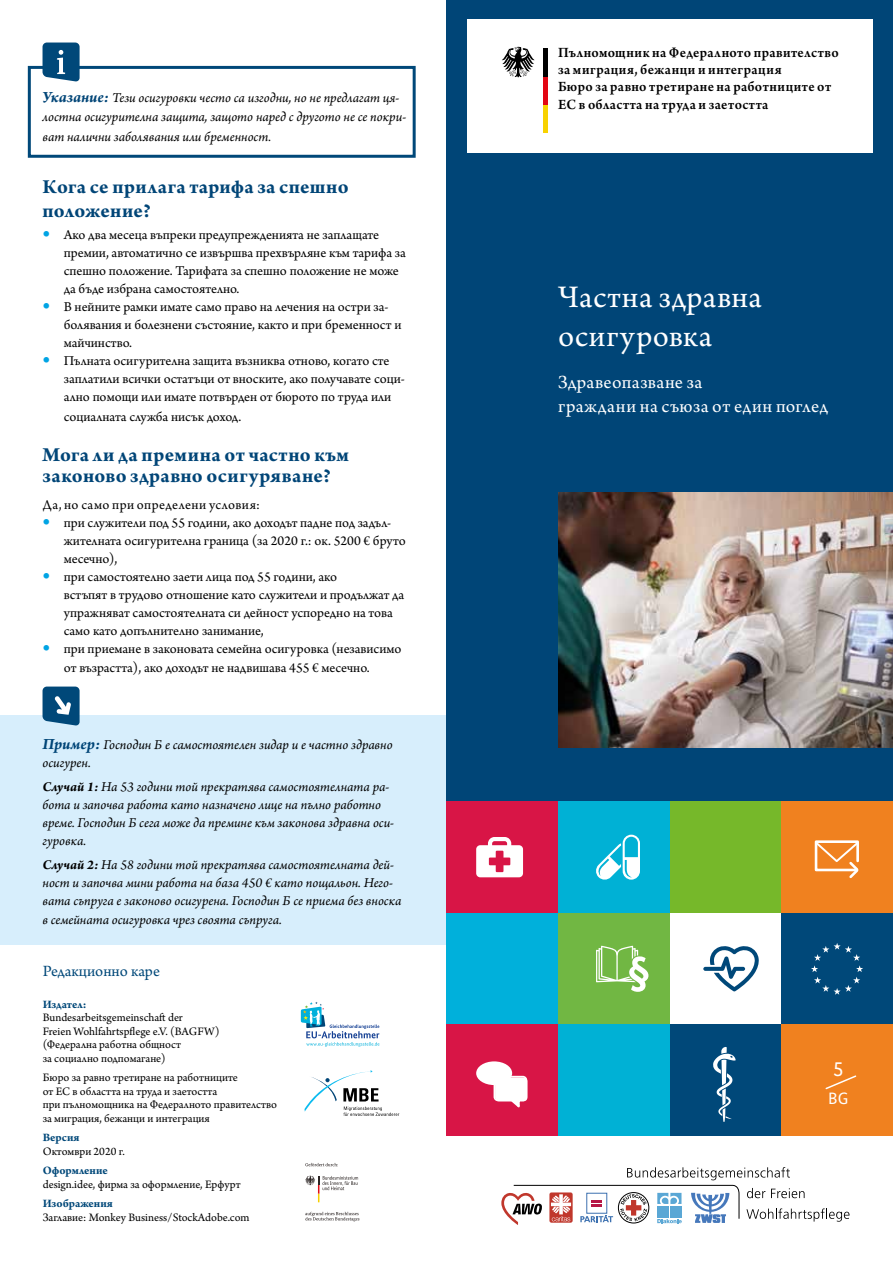
<style>
.page{position:relative;width:893px;height:1263px;background:#fff}
.page>*{position:absolute;margin:0;border:0;box-sizing:border-box;transform-origin:0 0}
.t1{font:33px/39px "Arno Pro";letter-spacing:.015em;color:#fff}
.t2{font:700 21px/24px "Arno Pro";letter-spacing:.015em;color:#004577}
.t3{font:21px "Bundes Sans";color:#fff}
.t4{font:19.5px/24px "Arno Pro";letter-spacing:.02em;color:#fff}
.t5{font:16.5px "Arno Pro";color:#004879}
.t6{font:16.5px "Bundes Sans";color:#fff}
.t7{font:600 15px/17.2px "Arno Pro";letter-spacing:.03em;color:#000;scale:.96 1}
.t8{font:14.25px/18px "Arno Pro";color:#000}
.t9{font:italic 14.25px/18px "Arno Pro";letter-spacing:-.005em;color:#000}
.t10{font:12px/13.5px "Arno Pro";color:#000}
.t11{font:700 12px "Arno Pro";color:#004879}
.s1{font-weight:700;font-size:16.5px;color:#004577}
.s2{font-weight:700}
</style>
<div class="page">
<div style="left:0;top:715px;width:459px;height:229px;background:#d7eefc"></div>
<svg style="left:43px;top:686px;width:37px;height:40px"></svg>
<div style="left:28px;top:66px;width:388px;height:92px;border:3px solid #004879"></div>
<svg style="left:43px;top:43px;width:37px;height:39px"></svg>
<svg style="left:301px;top:1002px;width:78px;height:45px"></svg>
<svg style="left:304px;top:1070px;width:95px;height:46px"></svg>
<svg style="left:305px;top:1163px;width:33px;height:3px"></svg>
<svg style="left:305px;top:1212px;width:54px;height:9px"></svg>
<svg style="left:305px;top:1176px;width:53px;height:26px"></svg>
<div style="left:446px;top:0;width:447px;height:1116px;background:#004577"></div>
<div style="left:467px;top:20px;width:406px;height:133px;background:#fff"></div>
<div style="left:446px;top:801px;width:112px;height:112px;background:#d81546"></div>
<div style="left:558px;top:801px;width:112px;height:112px;background:#00b1d5"></div>
<div style="left:670px;top:801px;width:111px;height:112px;background:#76b82a"></div>
<div style="left:781px;top:801px;width:112px;height:112px;background:#f0811f"></div>
<div style="left:446px;top:913px;width:112px;height:111px;background:#00b0db"></div>
<div style="left:558px;top:913px;width:112px;height:111px;background:#71b743"></div>
<div style="left:670px;top:913px;width:111px;height:111px;background:#fff"></div>
<div style="left:446px;top:1024px;width:112px;height:112px;background:#d81546"></div>
<div style="left:558px;top:1024px;width:112px;height:112px;background:#00b1d5"></div>
<div style="left:670px;top:1024px;width:111px;height:112px;background:#004879"></div>
<div style="left:781px;top:1024px;width:112px;height:112px;background:#f0811f"></div>
<svg style="left:596px;top:946px;width:52px;height:46px"></svg>
<svg style="left:476px;top:837px;width:47px;height:40px"></svg>
<svg style="left:811px;top:943px;width:52px;height:52px"></svg>
<svg style="left:713px;top:1047px;width:23px;height:75px"></svg>
<svg style="left:703px;top:946px;width:56px;height:45px"></svg>
<div style="left:476px;top:1061px;width:36px;height:24px;background:#fff;border-radius:50%"></div>
<svg style="left:494px;top:1076px;width:34px;height:32px"></svg>
<svg style="left:814px;top:840px;width:45px;height:39px"></svg>
<svg style="left:596px;top:835px;width:44px;height:45px"></svg>
<svg style="left:825px;top:1075px;width:32px;height:15px"></svg>
<div style="left:543px;top:104px;width:5px;height:29px;background:#f8d200"></div>
<div style="left:543px;top:76px;width:5px;height:28px;background:#e30613"></div>
<div style="left:543px;top:48px;width:5px;height:28px;background:#000"></div>
<svg style="left:502px;top:47px;width:33px;height:30px"></svg>
<svg style="left:501px;top:1167px;width:348px;height:58px"></svg>
<img style="left:558px;top:492px;width:335px;height:255px">
<p class="t9" style="left:43px;top:88px;width:365px;line-height:19.5px"><span class="s1">Указание:</span> Тези осигуровки често са изгодни, но не предлагат ця&shy;лостна осигурителна защита, защото наред с другото не се покри&shy;ват налични заболявания или бременност.</p>
<h2 class="t2" style="left:43px;top:176px;width:308px">Кога се прилага тарифа за спешно положение?</h2>
<p class="t8" style="left:64px;top:226px;width:344px">Ако два месеца въпреки предупрежденията не заплащате премии, автоматично се извършва прехвърляне към тарифа за спешно положение. Тарифата за спешно положение не може да бъде избрана самостоятелно.<br>В нейните рамки имате само право на лечения на остри за&shy;болявания и болезнени състояние, както и при бременност и майчинство.<br>Пълната осигурителна защита възниква отново, когато сте заплатили всички остатъци от вноските, ако получавате соци&shy;ално помощи или имате потвърден от бюрото по труда или</p>
<p class="t8" style="left:64px;top:408px;width:179px">социалната служба нисък доход.</p>
<h2 class="t2" style="left:43px;top:445px;width:308px;line-height:21px">Мога ли да премина от частно към законово здравно осигуряване?</h2>
<p class="t8" style="left:64px;top:496px;width:344px;text-indent:-21px">Да, но само при определени условия:<br>при служители под 55 години, ако доходът падне под задъл&shy;жителната осигурителна граница (за 2020 г.: ок. 5200 € бруто месечно),<br>при самостоятелно заети лица под 55 години, ако<br>встъпят в трудово отношение като служители и продължат да упражняват самостоятелната си дейност успоредно на това само като допълнително занимание,<br>при приемане в законовата семейна осигуровка (независимо</p>
<p class="t8" style="left:64px;top:659px;width:307px">от възрастта), ако доходът не надвишава 455 € месечно.</p>
<p class="t9" style="left:43px;top:736px;width:352px"><span class="s1">Пример:</span> Господин Б е самостоятелен зидар и е частно здравно осигурен.</p>
<p class="t9" style="left:43px;top:778px;width:353px"><span class="s2">Случай 1:</span> На 53 години той прекратява самостоятелната ра&shy;бота и започва работа като назначено лице на пълно работно време. Господин Б сега може да премине към законова здравна оси&shy;гуровка.</p>
<p class="t9" style="left:43px;top:856px;width:361px"><span class="s2">Случай 2:</span> На 58 години той прекратява самостоятелната дей&shy;ност и започва мини работа на база 450 € като пощальон. Него&shy;вата съпруга е законово осигурена. Господин Б се приема без вноска</p>
<p class="t9" style="left:43px;top:911px;width:241px">в семейната осигуровка чрез своята съпруга.</p>
<p class="t5" style="left:43px;top:961px;width:119px">Редакционно каре</p>
<p class="t11" style="left:43px;top:997px;width:45px">Издател:</p>
<p class="t10" style="left:43px;top:1011px;width:178px">Bundesarbeitsgemeinschaft der<br>Freien Wohlfahrtspflege e.V. (BAGFW) (Федерална работна общност<br>за социално подпомагане)</p>
<p class="t10" style="left:43px;top:1071px;width:236px">Бюро за равно третиране на работниците<br>от ЕС в областта на труда и заетостта<br>при пълномощника на Федералното правителство за миграция, бежанци и интеграция</p>
<p class="t11" style="left:43px;top:1131px;width:38px">Версия</p>
<p class="t10" style="left:43px;top:1145px;width:84px">Октомври 2020 г.</p>
<p class="t11" style="left:43px;top:1164px;width:67px">Оформление</p>
<p class="t10" style="left:43px;top:1178px;width:199px">design.idee, фирма за оформление, Ерфурт</p>
<p class="t11" style="left:43px;top:1197px;width:71px">Изображения</p>
<p class="t10" style="left:43px;top:1211px;width:208px">Заглавие: Monkey Business/StockAdobe.com</p>
<p class="t7" style="left:558px;top:45px;width:294px">Пълномощник на Федералното правителство за миграция, бежанци и интеграция<br>Бюро за равно третиране на работниците от ЕС в областта на труда и заетостта</p>
<h1 class="t1" style="left:558px;top:279px;width:205px">Частна здравна осигуровка</h1>
<h3 class="t4" style="left:558px;top:371px;width:272px">Здравеопазване за<br>граждани на съюза от един поглед</h3>
<h2 class="t3" style="left:833px;top:1056px;width:12px">5</h2>
<p class="t6" style="left:828px;top:1088px;width:22px">BG</p>
</div>
